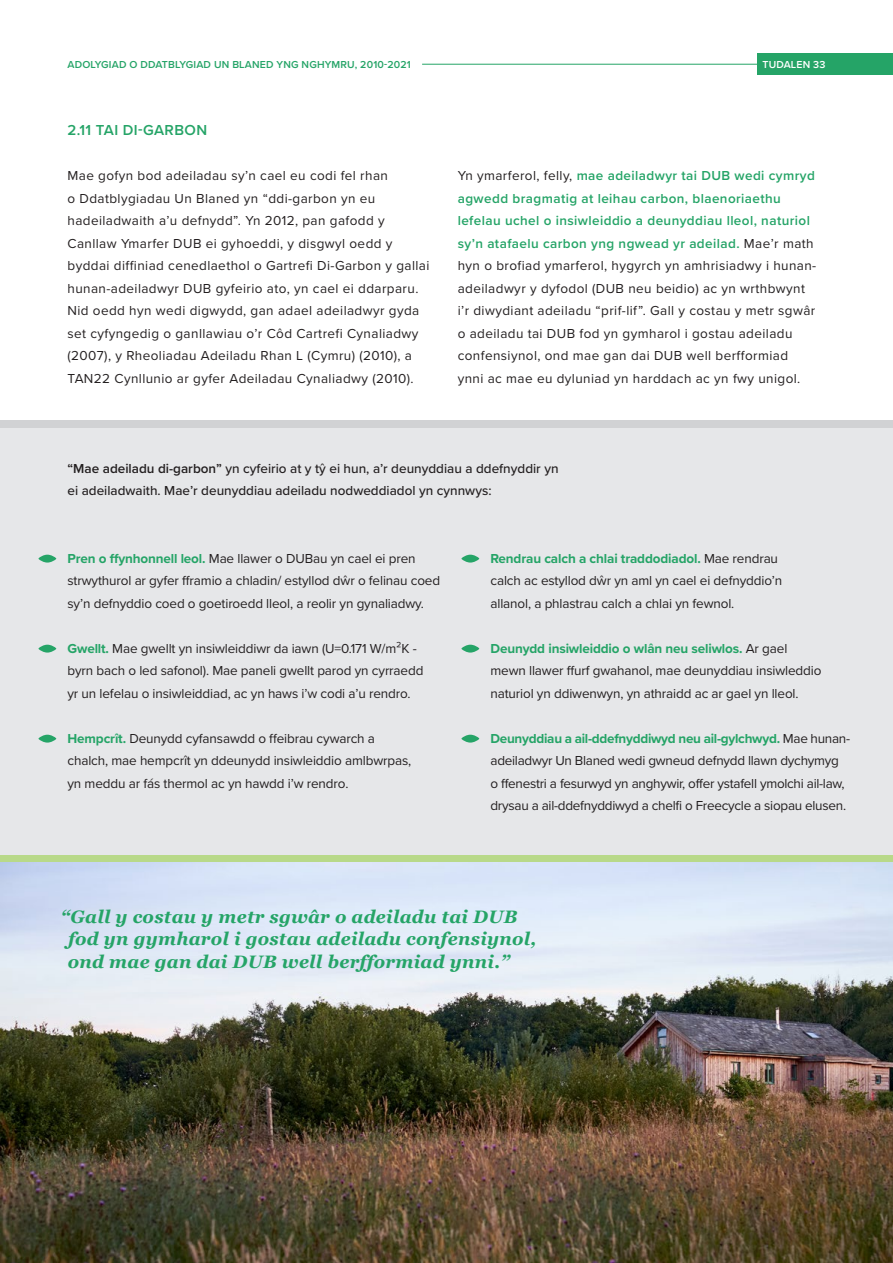
<style>
.page{position:relative;width:893px;height:1263px;background:#fff}
.page>*{position:absolute;margin:0;border:0;box-sizing:border-box;transform-origin:0 0}
.t1{font:italic 700 18px/22.5px "Georgia";letter-spacing:.015em;color:#25a467}
.t2{font:600 15px "Proxima Nova";letter-spacing:.025em;color:#25a467}
.t3{font:13.5px/22.5px "Proxima Nova";letter-spacing:-.01em;color:#231f20}
.t4{font:13.5px/22.5px "Proxima Nova";letter-spacing:.03em;color:#231f20}
.t5{font:500 13.5px/22.5px "Proxima Nova";color:#231f20}
.t6{font:600 10.5px "Proxima Nova";letter-spacing:.015em;color:#25a467}
.t7{font:600 10.5px "Proxima Nova";letter-spacing:.015em;color:#fff}
.s1{font-weight:600;color:#25a467}
.s2{font-weight:600}
.s3{font-weight:700;color:#25a467}
</style>
<div class="page">
<hr style="left:422px;top:64px;width:356px;height:1px;background:#25a467">
<div style="left:757px;top:53px;width:136px;height:22px;background:#25a467"></div>
<div style="left:0;top:428px;width:893px;height:427px;background:#e6e7e9"></div>
<div style="left:0;top:855px;width:893px;height:7px;background:#b8d989"></div>
<div style="left:0;top:420px;width:893px;height:8px;background:#d1d2d4"></div>
<svg style="left:461px;top:555px;width:18px;height:8px"></svg>
<svg style="left:38px;top:555px;width:18px;height:8px"></svg>
<svg style="left:38px;top:645px;width:18px;height:8px"></svg>
<svg style="left:461px;top:645px;width:18px;height:8px"></svg>
<svg style="left:38px;top:735px;width:18px;height:8px"></svg>
<svg style="left:461px;top:735px;width:18px;height:8px"></svg>
<img style="left:0;top:862px;width:893px;height:401px">
<p class="t6" style="left:68px;top:56px;width:345px">ADOLYGIAD O DDATBLYGIAD UN BLANED YNG NGHYMRU, 2010-2021</p>
<p class="t7" style="left:762px;top:56px;width:64px">TUDALEN 33</p>
<p class="t2" style="left:68px;top:119px;width:141px">2.11 TAI DI-GARBON</p>
<p class="t4" style="left:68px;top:164px;width:363px">Mae gofyn bod adeiladau sy’n cael eu codi fel rhan<br>o Ddatblygiadau Un Blaned yn “ddi-garbon yn eu hadeiladwaith a’u defnydd”. Yn 2012, pan gafodd y Canllaw Ymarfer DUB ei gyhoeddi, y disgwyl oedd y byddai diffiniad cenedlaethol o Gartrefi Di-Garbon y gallai hunan-adeiladwyr DUB gyfeirio ato, yn cael ei ddarparu.<br>Nid oedd hyn wedi digwydd, gan adael adeiladwyr gyda set cyfyngedig o ganllawiau o’r Côd Cartrefi Cynaliadwy (2007), y Rheoliadau Adeiladu Rhan L (Cymru) (2010), a TAN22 Cynllunio ar gyfer Adeiladau Cynaliadwy (2010).</p>
<p class="t4" style="left:458px;top:164px;width:360px">Yn ymarferol, felly, <span class="s1">mae adeiladwyr tai DUB wedi cymryd agwedd bragmatig at leihau carbon, blaenoriaethu lefelau uchel o insiwleiddio a deunyddiau lleol, naturiol sy’n atafaelu carbon yng ngwead yr adeilad.</span> Mae’r math hyn o brofiad ymarferol, hygyrch yn amhrisiadwy i hunan&shy;adeiladwyr y dyfodol (DUB neu beidio) ac yn wrthbwynt i’r diwydiant adeiladu “prif-lif”. Gall y costau y metr sgwâr o adeiladu tai DUB fod yn gymharol i gostau adeiladu confensiynol, ond mae gan dai DUB well berfformiad ynni ac mae eu dyluniad yn harddach ac yn fwy unigol.</p>
<p class="t5" style="left:68px;top:456px;width:493px"><span class="s2">“Mae adeiladu di-garbon”</span> yn cyfeirio at y tŷ ei hun, a’r deunyddiau a ddefnyddir yn ei adeiladwaith. Mae’r deunyddiau adeiladu nodweddiadol yn cynnwys:</p>
<p class="t3" style="left:68px;top:546px;width:374px"><span class="s3">Pren o ffynhonnell leol.</span> Mae llawer o DUBau yn cael ei pren strwythurol ar gyfer fframio a chladin/ estyllod dŵr o felinau coed sy’n defnyddio coed o goetiroedd lleol, a reolir yn gynaliadwy.</p>
<p class="t3" style="left:68px;top:636px;width:357px"><span class="s3">Gwellt.</span> Mae gwellt yn insiwleiddiwr da iawn (U=0.171 W/m²K - byrn bach o led safonol). Mae paneli gwellt parod yn cyrraedd yr un lefelau o insiwleiddiad, ac yn haws i’w codi a’u rendro.</p>
<p class="t3" style="left:68px;top:726px;width:345px"><span class="s3">Hempcrît.</span> Deunydd cyfansawdd o ffeibrau cywarch a chalch, mae hempcrît yn ddeunydd insiwleiddio amlbwrpas, yn meddu ar fás thermol ac yn hawdd i’w rendro.</p>
<p class="t3" style="left:490px;top:546px;width:293px"><span class="s3">Rendrau calch a chlai traddodiadol.</span> Mae rendrau calch ac estyllod dŵr yn aml yn cael ei defnyddio’n allanol, a phlastrau calch a chlai yn fewnol.</p>
<p class="t3" style="left:490px;top:636px;width:332px"><span class="s3">Deunydd insiwleiddio o wlân neu seliwlos.</span> Ar gael mewn llawer ffurf gwahanol, mae deunyddiau insiwleddio naturiol yn ddiwenwyn, yn athraidd ac ar gael yn lleol.</p>
<p class="t3" style="left:490px;top:726px;width:361px"><span class="s3">Deunyddiau a ail-ddefnyddiwyd neu ail-gylchwyd.</span> Mae hunan&shy;adeiladwyr Un Blaned wedi gwneud defnydd llawn dychymyg<br>o ffenestri a fesurwyd yn anghywir, offer ystafell ymolchi ail-law, drysau a ail-ddefnyddiwyd a chelfi o Freecycle a siopau elusen.</p>
<h1 class="t1" style="left:68px;top:904px;width:470px;text-indent:-7px">“Gall y costau y metr sgwâr o adeiladu tai DUB fod yn gymharol i gostau adeiladu confensiynol, ond mae gan dai DUB well berfformiad ynni.”</h1>
</div>
